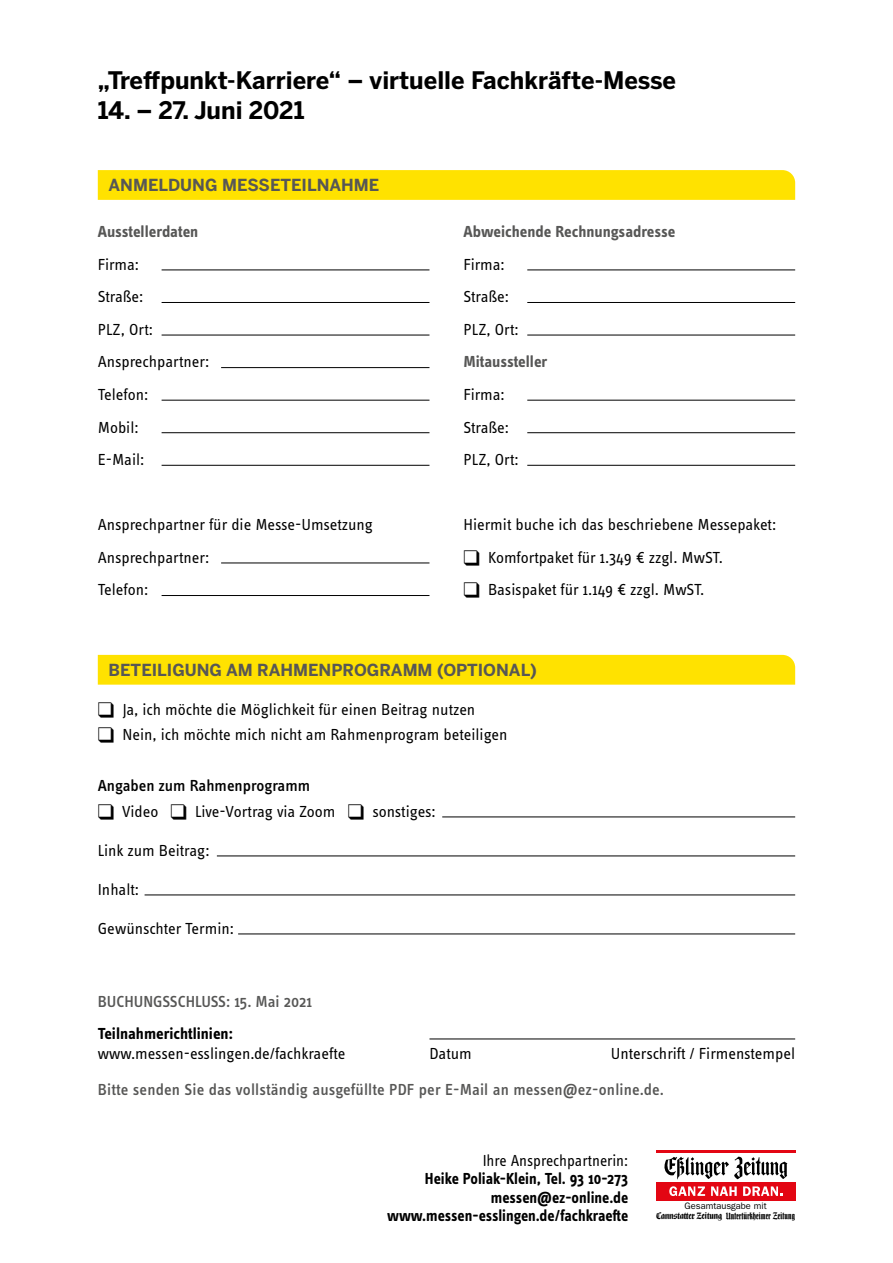
<style>
.page{position:relative;width:893px;height:1263px;background:#fff}
.page>*{position:absolute;margin:0;border:0;box-sizing:border-box;transform-origin:0 0}
.t1{font:700 24px "Benton Sans";color:#000}
.t2{font:16.5px/32.5px "Info Text OT";color:#000}
.t3{font:500 16.5px "Info Text OT";letter-spacing:.005em;color:#575756}
.t4{font:700 16.5px/18.3px "Info Text OT";color:#000;text-align:right;scale:.95 1}
.t5{font:700 16.5px "Benton Sans";color:#575756}
.t6{font:700 16.5px "Info Text OT";color:#575756}
.t7{font:500 16.5px "Info Text OT";color:#000}
.t8{font:16.5px "Info Text OT";color:#000;scale:.95 1}
.t9{font:700 16.5px "Info Text OT";color:#000}
.t10{font:9.45px "Franklin Gothic LT";color:#000}
.t11{font:8.55px "Pi Essl Zei";color:#000}
</style>
<div class="page">
<svg style="left:664px;top:1156px;width:124px;height:23px"></svg>
<div style="left:656px;top:1182px;width:139px;height:18px;background:#e30613"></div>
<svg style="left:669px;top:1186px;width:36px;height:10px"></svg>
<svg style="left:711px;top:1186px;width:26px;height:10px"></svg>
<svg style="left:743px;top:1186px;width:39px;height:10px"></svg>
<hr style="left:656px;top:1150px;width:139px;height:3px;background:#e30613">
<div style="left:98px;top:170px;width:697px;height:30px;background:#ffe200"></div>
<hr style="left:162px;top:270px;width:267px;height:1px;background:#000">
<hr style="left:162px;top:302px;width:267px;height:1px;background:#000">
<hr style="left:162px;top:335px;width:267px;height:1px;background:#000">
<hr style="left:221px;top:367px;width:208px;height:1px;background:#000">
<hr style="left:162px;top:400px;width:267px;height:1px;background:#000">
<hr style="left:162px;top:432px;width:267px;height:1px;background:#000">
<hr style="left:162px;top:465px;width:267px;height:1px;background:#000">
<hr style="left:221px;top:563px;width:208px;height:1px;background:#000">
<hr style="left:162px;top:595px;width:267px;height:1px;background:#000">
<hr style="left:527px;top:270px;width:268px;height:1px;background:#000">
<hr style="left:527px;top:302px;width:268px;height:1px;background:#000">
<hr style="left:527px;top:335px;width:268px;height:1px;background:#000">
<hr style="left:527px;top:400px;width:268px;height:1px;background:#000">
<hr style="left:527px;top:432px;width:268px;height:1px;background:#000">
<hr style="left:527px;top:465px;width:268px;height:1px;background:#000">
<hr style="left:429px;top:1039px;width:366px;height:1px;background:#000">
<div style="left:98px;top:655px;width:697px;height:30px;background:#ffe200"></div>
<hr style="left:442px;top:817px;width:353px;height:1px;background:#000">
<hr style="left:217px;top:856px;width:578px;height:1px;background:#000">
<hr style="left:145px;top:895px;width:650px;height:1px;background:#000">
<hr style="left:238px;top:934px;width:557px;height:1px;background:#000">
<h1 class="t1" style="left:98px;top:66px;width:580px">„Treffpunkt-Karriere“ – virtuelle Fachkräfte-Messe</h1>
<h1 class="t1" style="left:98px;top:96px;width:208px">14. – 27. Juni 2021</h1>
<p class="t5" style="left:108px;top:175px;width:272px">ANMELDUNG MESSETEILNAHME</p>
<p class="t6" style="left:98px;top:222px;width:102px">Ausstellerdaten</p>
<p class="t2" style="left:98px;top:247px;width:113px">Firma:<br>Straße:<br>PLZ, Ort:<br>Ansprechpartner:<br>Telefon:<br>Mobil:<br>E-Mail:</p>
<p class="t2" style="left:98px;top:508px;width:277px">Ansprechpartner für die Messe-Umsetzung<br>Ansprechpartner:<br>Telefon:</p>
<p class="t6" style="left:463px;top:222px;width:213px">Abweichende Rechnungsadresse</p>
<p class="t2" style="left:463px;top:247px;width:57px">Firma:<br>Straße:<br>PLZ, Ort:</p>
<p class="t6" style="left:463px;top:352px;width:86px">Mitaussteller</p>
<p class="t2" style="left:463px;top:378px;width:57px">Firma:<br>Straße:<br>PLZ, Ort:</p>
<p class="t2" style="left:463px;top:508px;width:314px">Hiermit buche ich das beschriebene Messepaket:</p>
<p class="t2" style="left:463px;top:540px;width:261px">❑ Komfortpaket für 1.349 € zzgl. MwST.</p>
<p class="t2" style="left:463px;top:573px;width:242px">❑ Basispaket für 1.149 € zzgl. MwST.</p>
<p class="t5" style="left:108px;top:660px;width:430px">BETEILIGUNG AM RAHMENPROGRAMM (OPTIONAL)</p>
<p class="t2" style="left:98px;top:692px;width:379px">❑ Ja, ich möchte die Möglichkeit für einen Beitrag nutzen</p>
<p class="t2" style="left:98px;top:718px;width:411px">❑ Nein, ich möchte mich nicht am Rahmenprogram beteiligen</p>
<p class="t7" style="left:98px;top:776px;width:214px">Angaben zum Rahmenprogramm</p>
<p class="t2" style="left:98px;top:794px;width:339px">❑ Video ❑ Live-Vortrag via Zoom ❑ sonstiges:</p>
<p class="t2" style="left:98px;top:833px;width:113px">Link zum Beitrag:</p>
<p class="t2" style="left:98px;top:872px;width:43px">Inhalt:</p>
<p class="t2" style="left:98px;top:911px;width:138px">Gewünschter Termin:</p>
<p class="t3" style="left:98px;top:991px;width:216px">BUCHUNGSSCHLUSS: 15. Mai 2021</p>
<p class="t9" style="left:98px;top:1024px;width:137px">Teilnahmerichtlinien:</p>
<p class="t2" style="left:98px;top:1036px;width:249px">www.messen-esslingen.de/fachkraefte</p>
<p class="t2" style="left:429px;top:1036px;width:44px">Datum</p>
<p class="t2" style="left:611px;top:1036px;width:186px">Unterschrift / Firmenstempel</p>
<p class="t3" style="left:98px;top:1080px;width:568px">Bitte senden Sie das vollständig ausgefüllte PDF per E-Mail an messen@ez-online.de.</p>
<p class="t8" style="left:483px;top:1151px;width:155px">Ihre Ansprechpartnerin:</p>
<p class="t4" style="left:387px;top:1169px;width:255px">Heike Poliak-Klein, Tel. 93 10-273 messen@ez-online.de www.messen-esslingen.de/fachkraefte</p>
<p class="t10" style="left:685px;top:1201px;width:84px">Gesamtausgabe mit</p>
<p class="t11" style="left:656px;top:1211px;width:140px">34 56</p>
</div>
